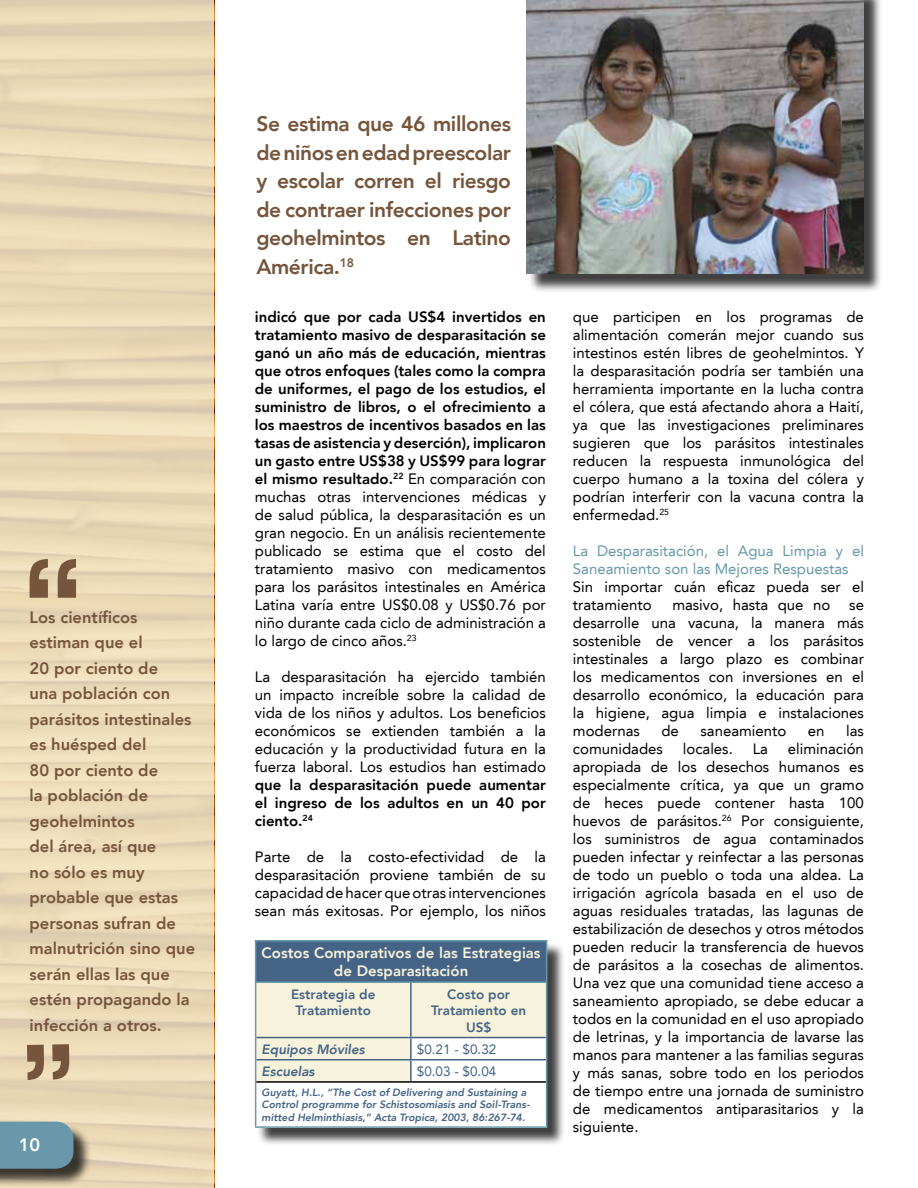
<style>
.page{position:relative;width:918px;height:1188px;background:#fff}
.page>*{position:absolute;margin:0;border:0;box-sizing:border-box;transform-origin:0 0}
.t1{font:800 21px/28.5px "Avenir LT";letter-spacing:-.02em;color:#75553c;text-align:justify}
.t2{font:800 18px "Avenir LT";color:#fff}
.t3{font:800 16.5px/25.5px "Avenir LT";color:#75553c}
.t4{font:15px/18px "Avenir LT";color:#000;text-align:justify}
.t5{font:800 15px/18px "Avenir LT";color:#000;text-align:justify}
.t6{font:15px/18px "Avenir LT";color:#6898aa}
.t7{font:800 15px/18.1px "Avenir LT";color:#f7f2dc;text-align:center}
.t8{font:800 13.5px/16.2px "Avenir LT";color:#456485;text-align:center}
.t9{font:italic 800 13.5px "Avenir LT";color:#456485}
.t10{font:13.5px "Avenir LT";color:#456485}
.t11{font:italic 800 10.5px/12.6px "Avenir LT";color:#456485}
.s1{font-weight:400}
</style>
<div class="page">
<svg style="left:0;top:0;width:214px;height:1188px;background:#ead8b7"></svg>
<div style="left:0;top:1124px;width:92px;height:64px;background:#000;opacity:.75"></div>
<div style="left:0;top:1122px;width:73px;height:47px;background:#6898aa"></div>
<div style="left:529px;top:0;width:354px;height:293px;background:#000;opacity:.75"></div>
<img style="left:526px;top:0;width:338px;height:274px">
<div style="left:257px;top:942px;width:309px;height:204px;background:#000;opacity:.75"></div>
<div style="left:256px;top:941px;width:291px;height:41px;background:#456485"></div>
<div style="left:256px;top:1082px;width:291px;height:45px;background:#fff"></div>
<hr style="left:255px;top:940px;width:156px;height:2px;background:#6898aa">
<hr style="left:255px;top:942px;width:1px;height:39px;background:#6898aa">
<hr style="left:411px;top:940px;width:136px;height:2px;background:#6898aa">
<hr style="left:546px;top:942px;width:1px;height:39px;background:#6898aa">
<hr style="left:255px;top:981px;width:156px;height:2px;background:#6898aa">
<hr style="left:411px;top:981px;width:136px;height:2px;background:#6898aa">
<svg style="left:255px;top:982px;width:292px;height:100px"></svg>
<hr style="left:255px;top:1082px;width:1px;height:44px;background:#6898aa">
<hr style="left:546px;top:1082px;width:1px;height:44px;background:#6898aa">
<hr style="left:255px;top:1126px;width:156px;height:2px;background:#6898aa">
<hr style="left:411px;top:1126px;width:136px;height:2px;background:#6898aa">
<hr style="left:256px;top:1081px;width:155px;height:2px;background:#000">
<hr style="left:411px;top:1081px;width:135px;height:2px;background:#000">
<svg style="left:30px;top:559px;width:46px;height:39px;background:#a1866a"></svg>
<svg style="left:27px;top:1044px;width:42px;height:36px;background:#a3886c"></svg>
<p class="t3" style="left:30px;top:604px;width:167px">Los científicos estiman que el<br>20 por ciento de<br>una población con parásitos intestinales es huésped del<br>80 por ciento de<br>la población de geohelmintos<br>del área, así que<br>no sólo es muy probable que estas personas sufran de malnutrición sino que serán ellas las que estén propagando la infección a otros.</p>
<p class="t2" style="left:19px;top:1134px;width:23px">10</p>
<h1 class="t1" style="left:256px;top:110px;width:256px">Se estima que 46 millones de niños en edad preescolar y escolar corren el riesgo de contraer infecciones por geohelmintos en Latino América.<sup>18</sup></h1>
<p class="t5" style="left:255px;top:308px;width:293px">indicó que por cada US$4 invertidos en tratamiento masivo de desparasitación se ganó un año más de educación, mientras que otros enfoques (tales como la compra de uniformes, el pago de los estudios, el suministro de libros, o el ofrecimiento a los maestros de incentivos basados en las tasas de asistencia y deserción), implicaron un gasto entre US$38 y US$99 para lograr el mismo resultado.<sup>22</sup> <span class="s1">En comparación con muchas otras intervenciones médicas y de salud pública, la desparasitación es un gran negocio. En un análisis recientemente publicado se estima que el costo del tratamiento masivo con medicamentos para los parásitos intestinales en América Latina varía entre US$0.08 y US$0.76 por niño durante cada ciclo de administración a lo largo de cinco años.</span><sup>23</sup></p>
<p class="t4" style="left:255px;top:668px;width:293px">La desparasitación ha ejercido también un impacto increíble sobre la calidad de vida de los niños y adultos. Los beneficios económicos se extienden también a la educación y la productividad futura en la fuerza laboral. Los estudios han estimado</p>
<p class="t5" style="left:255px;top:776px;width:293px">que la desparasitación puede aumentar el ingreso de los adultos en un 40 por ciento.<sup>24</sup></p>
<p class="t4" style="left:255px;top:848px;width:293px">Parte de la costo-efectividad de la desparasitación proviene también de su capacidad de hacer que otras intervenciones sean más exitosas. Por ejemplo, los niños</p>
<p class="t7" style="left:262px;top:944px;width:280px">Costos Comparativos de las Estrategias de Desparasitación</p>
<p class="t8" style="left:291px;top:986px;width:86px">Estrategia de<br>Tratamiento</p>
<p class="t8" style="left:431px;top:986px;width:97px">Costo por<br>Tratamiento en<br>US$</p>
<p class="t9" style="left:262px;top:1041px;width:105px">Equipos Móviles</p>
<p class="t10" style="left:417px;top:1041px;width:81px">$0.21 - $0.32</p>
<p class="t9" style="left:262px;top:1063px;width:55px">Escuelas</p>
<p class="t10" style="left:417px;top:1063px;width:81px">$0.03 - $0.04</p>
<p class="t11" style="left:262px;top:1086px;width:270px">Guyatt, H.L., “The Cost of Delivering and Sustaining a<br>Control programme for Schistosomiasis and Soil-Trans&shy;mitted Helminthiasis,” Acta Tropica, 2003, 86:267-74.</p>
<p class="t4" style="left:573px;top:308px;width:293px">que participen en los programas de alimentación comerán mejor cuando sus intestinos estén libres de geohelmintos. Y la desparasitación podría ser también una herramienta importante en la lucha contra el cólera, que está afectando ahora a Haití, ya que las investigaciones preliminares sugieren que los parásitos intestinales reducen la respuesta inmunológica del cuerpo humano a la toxina del cólera y podrían interferir con la vacuna contra la enfermedad.<sup>25</sup></p>
<p class="t6" style="left:573px;top:542px;width:293px">La Desparasitación, el Agua Limpia y el<br>Saneamiento son las Mejores Respuestas</p>
<p class="t4" style="left:573px;top:578px;width:293px">Sin importar cuán eficaz pueda ser el tratamiento</p>
<p class="t4" style="left:672px;top:596px;width:159px">masivo, hasta que no</p>
<p class="t4" style="left:573px;top:596px;width:293px;text-indent:276px">se desarrolle una vacuna, la manera más sostenible de vencer a los parásitos intestinales a largo plazo es combinar los medicamentos con inversiones en el desarrollo económico, la educación para la higiene, agua limpia e instalaciones modernas</p>
<p class="t4" style="left:661px;top:722px;width:19px">de</p>
<p class="t4" style="left:701px;top:722px;width:87px">saneamiento</p>
<p class="t4" style="left:808px;top:722px;width:18px">en</p>
<p class="t4" style="left:846px;top:722px;width:19px">las</p>
<p class="t4" style="left:573px;top:740px;width:92px">comunidades</p>
<p class="t4" style="left:683px;top:740px;width:52px">locales.</p>
<p class="t4" style="left:753px;top:740px;width:17px">La</p>
<p class="t4" style="left:573px;top:740px;width:293px;text-indent:215px">eliminación apropiada de los desechos humanos es especialmente crítica, ya que un gramo de heces puede contener hasta 100 huevos de parásitos.<sup>26</sup> Por consiguiente, los suministros de agua contaminados pueden infectar y reinfectar a las personas de todo un pueblo o toda una aldea. La irrigación agrícola basada en el uso de aguas residuales tratadas, las lagunas de estabilización de desechos y otros métodos pueden reducir la transferencia de huevos de parásitos a la cosechas de alimentos.<br>Una vez que una comunidad tiene acceso a saneamiento apropiado, se debe educar a todos en la comunidad en el uso apropiado de letrinas, y la importancia de lavarse las manos para mantener a las familias seguras y más sanas, sobre todo en los periodos de tiempo entre una jornada de suministro de medicamentos antiparasitarios y la siguiente.</p>
</div>
